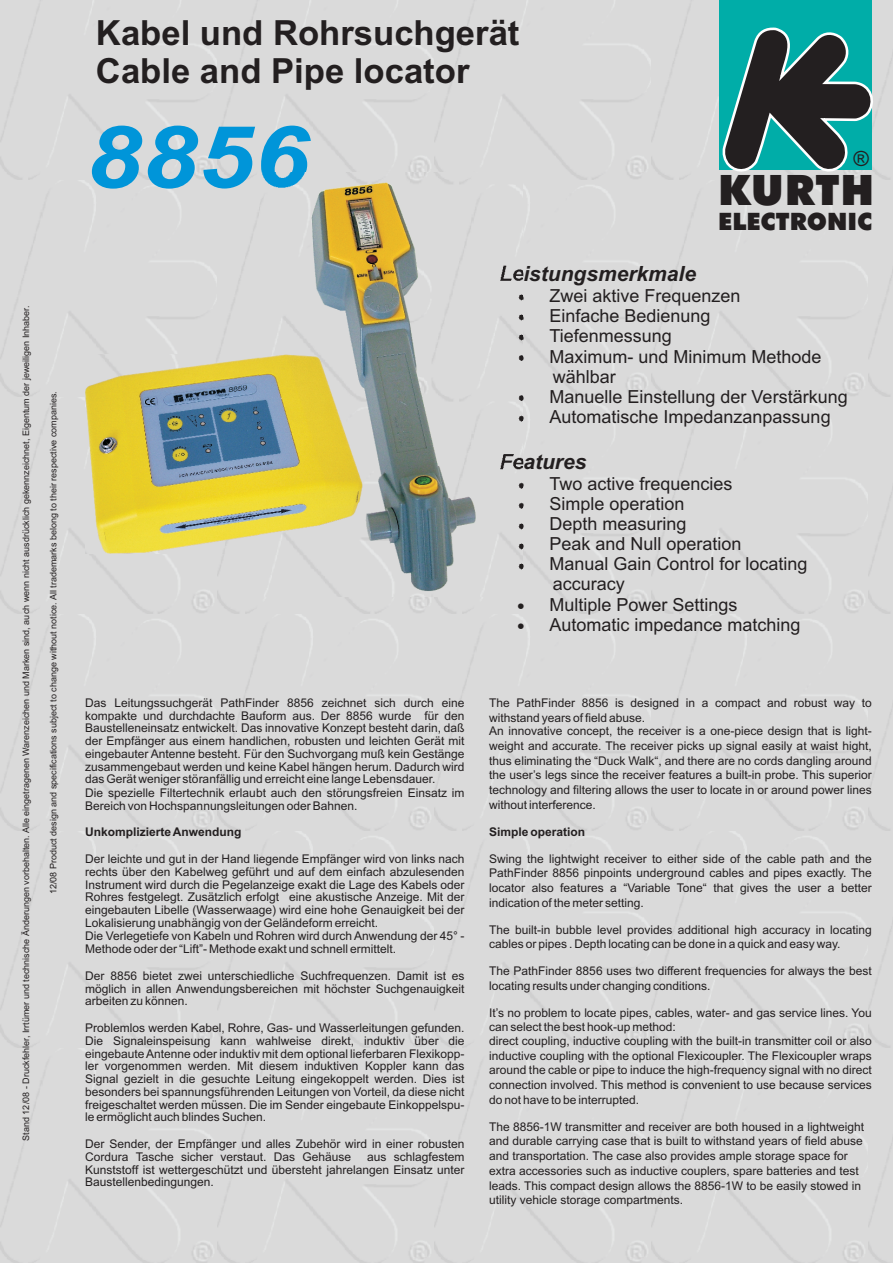
<style>
.page{position:relative;width:893px;height:1263px;background:#dadada}
.page>*{position:absolute;margin:0;border:0;box-sizing:border-box;transform-origin:0 0}
.t1{font:italic 700 86.1px "Arial";color:#0095d9;scale:1.17 1}
.t2{font:900 42px "Futura BT";letter-spacing:.015em;color:#231f20}
.t3{font:700 34.65px/38.7px "Arial";color:#231f20}
.t4{font:900 24px "Futura BT";color:#231f20}
.t5{font:italic 700 21px "Arial";color:#231f20}
.t6{font:21px "Arial";color:#231f20}
.t7{font:18px/20.1px "Arial";color:#231f20}
.t8{font:12px/14.7px "Arial";color:#231f20}
.t9{font:700 12px "Arial";color:#231f20}
.t10{font:9px "Arial";color:#231f20}
</style>
<div class="page">
<div style="left:719px;top:0;width:153px;height:170px;background:#00ada8"></div>
<svg style="left:722px;top:27px;width:155px;height:149px"></svg>
<img style="left:85px;top:355px;width:175px;height:198px">
<img style="left:260px;top:173px;width:262px;height:423px">
<svg style="left:518px;top:295px;width:5px;height:6px"></svg>
<svg style="left:518px;top:315px;width:5px;height:6px"></svg>
<svg style="left:518px;top:335px;width:6px;height:6px"></svg>
<svg style="left:518px;top:355px;width:5px;height:6px"></svg>
<svg style="left:518px;top:396px;width:5px;height:5px"></svg>
<svg style="left:518px;top:416px;width:5px;height:5px"></svg>
<svg style="left:518px;top:483px;width:5px;height:5px"></svg>
<svg style="left:518px;top:503px;width:5px;height:5px"></svg>
<svg style="left:518px;top:523px;width:5px;height:6px"></svg>
<svg style="left:518px;top:543px;width:5px;height:6px"></svg>
<svg style="left:518px;top:563px;width:5px;height:6px"></svg>
<p class="t10" style="left:22px;top:1140px;width:836px;rotate:-90deg">Stand 12/08 - Druckfehler, Irrtümer und technische Änderungen vorbehalten. Alle eingetragenen Warenzeichen und Marken sind, auch wenn nicht ausdrücklich gekennzeichnet, Eigentum der jeweiligen Inhaber.</p>
<p class="t10" style="left:50px;top:894px;width:505px;rotate:-90deg">12/08 Product design and specifications subject to change without notice. All trademarks belong to their respective companies.</p>
<h3 class="t3" style="left:96px;top:16px;width:425px">Kabel und Rohrsuchgerät<br>Cable and Pipe locator</h3>
<h1 class="t1" style="left:85px;top:125px;width:193px">8856</h1>
<h3 class="t6" style="left:853px;top:151px;width:17px">®</h3>
<h2 class="t2" style="left:718px;top:173px;width:157px">KURTH</h2>
<h3 class="t4" style="left:718px;top:211px;width:156px">ELECTRONIC</h3>
<h3 class="t5" style="left:499px;top:266px;width:199px">Leistungsmerkmale</h3>
<h3 class="t7" style="left:549px;top:287px;width:300px">Zwei aktive Frequenzen<br>Einfache Bedienung<br>Tiefenmessung<br>Maximum- und Minimum Methode wählbar<br>Manuelle Einstellung der Verstärkung<br>Automatische Impedanzanpassung</h3>
<h3 class="t5" style="left:499px;top:454px;width:89px">Features</h3>
<h3 class="t7" style="left:549px;top:475px;width:260px">Two active frequencies<br>Simple operation<br>Depth measuring<br>Peak and Null operation<br>Manual Gain Control for locating accuracy<br>Multiple Power Settings<br>Automatic impedance matching</h3>
<p class="t8" style="left:85px;top:697px;width:381px;line-height:12.8px">Das Leitungssuchgerät PathFinder 8856 zeichnet sich durch eine kompakte und durchdachte Bauform aus. Der 8856 wurde für den Baustelleneinsatz entwickelt. Das innovative Konzept besteht darin, daß der Empfänger aus einem handlichen, robusten und leichten Gerät mit eingebauter Antenne besteht. Für den Suchvorgang muß kein Gestänge zusammengebaut werden und keine Kabel hängen herum. Dadurch wird das Gerät weniger störanfällig und erreicht eine lange Lebensdauer.<br>Die spezielle Filtertechnik erlaubt auch den störungsfreien Einsatz im Bereich von Hochspannungsleitungen oder Bahnen.</p>
<p class="t9" style="left:85px;top:828px;width:158px">Unkomplizierte Anwendung</p>
<p class="t8" style="left:85px;top:854px;width:381px;line-height:12.9px">Der leichte und gut in der Hand liegende Empfänger wird von links nach rechts über den Kabelweg geführt und auf dem einfach abzulesenden Instrument wird durch die Pegelanzeige exakt die Lage des Kabels oder Rohres festgelegt. Zusätzlich erfolgt eine akustische Anzeige. Mit der eingebauten Libelle (Wasserwaage) wird eine hohe Genauigkeit bei der Lokalisierung unabhängig von der Geländeform erreicht.<br>Die Verlegetiefe von Kabeln und Rohren wird durch Anwendung der 45° - Methode oder der “Lift”- Methode exakt und schnell ermittelt.</p>
<p class="t8" style="left:85px;top:970px;width:381px;line-height:12.8px;text-align:justify">Der 8856 bietet zwei unterschiedliche Suchfrequenzen. Damit ist es möglich in allen Anwendungsbereichen mit höchster Suchgenauigkeit arbeiten zu können.</p>
<p class="t8" style="left:85px;top:1023px;width:381px;line-height:12.8px;text-align:justify">Problemlos werden Kabel, Rohre, Gas- und Wasserleitungen gefunden.<br>Die Signaleinspeisung kann wahlweise direkt, induktiv über die eingebaute Antenne oder induktiv mit dem optional lieferbaren Flexikopp&shy;ler vorgenommen werden. Mit diesem induktiven Koppler kann das Signal gezielt in die gesuchte Leitung eingekoppelt werden. Dies ist besonders bei spannungsführenden Leitungen von Vorteil, da diese nicht freigeschaltet werden müssen. Die im Sender eingebaute Einkoppelspu&shy;le ermöglicht auch blindes Suchen.</p>
<p class="t8" style="left:85px;top:1138px;width:381px;line-height:12.8px">Der Sender, der Empfänger und alles Zubehör wird in einer robusten<br>Cordura Tasche sicher verstaut. Das Gehäuse</p>
<p class="t8" style="left:85px;top:1151px;width:381px;line-height:12.8px;text-align:justify;text-indent:282px">aus schlagfestem Kunststoff ist wettergeschützt und übersteht jahrelangen Einsatz unter Baustellenbedingungen.</p>
<p class="t8" style="left:489px;top:696px;width:384px">The PathFinder 8856 is designed in a compact and robust way to withstand years of field abuse.</p>
<p class="t8" style="left:489px;top:725px;width:384px;text-align:justify">An innovative concept, the receiver is a one-piece design that is light&shy;weight and accurate. The receiver picks up signal easily at waist hight, thus eliminating the “Duck Walk“, and there are no cords dangling around the user’s legs since the receiver features a built-in probe. This superior technology and filtering allows the user to locate in or around power lines without interference.</p>
<p class="t9" style="left:489px;top:827px;width:98px">Simple operation</p>
<p class="t8" style="left:489px;top:852px;width:384px;text-align:justify">Swing the lightwight receiver to either side of the cable path and the PathFinder 8856 pinpoints underground cables and pipes exactly. The locator also features a “Variable Tone“ that gives the user a better indication of the meter setting.</p>
<p class="t8" style="left:489px;top:923px;width:384px">The built-in bubble level provides additional high accuracy in locating cables or pipes . Depth locating can be done in a quick and easy way.</p>
<p class="t8" style="left:489px;top:965px;width:384px">The PathFinder 8856 uses two different frequencies for always the best locating results under changing conditions.</p>
<p class="t8" style="left:489px;top:1006px;width:384px">It’s no problem to locate pipes, cables, water- and gas service lines. You can select the best hook-up method:</p>
<p class="t8" style="left:489px;top:1034px;width:384px;text-align:justify">direct coupling, inductive coupling with the built-in transmitter coil or also inductive coupling with the optional Flexicoupler. The Flexicoupler wraps around the cable or pipe to induce the high-frequency signal with no direct connection involved. This method is convenient to use because services do not have to be interrupted.</p>
<p class="t8" style="left:489px;top:1120px;width:376px">The 8856-1W transmitter and receiver are both housed in a lightweight and durable carrying case that is built to withstand years of field abuse and transportation. The case also provides ample storage space for extra accessories such as inductive couplers, spare batteries and test leads. This compact design allows the 8856-1W to be easily stowed in utility vehicle storage compartments.</p>
</div>
